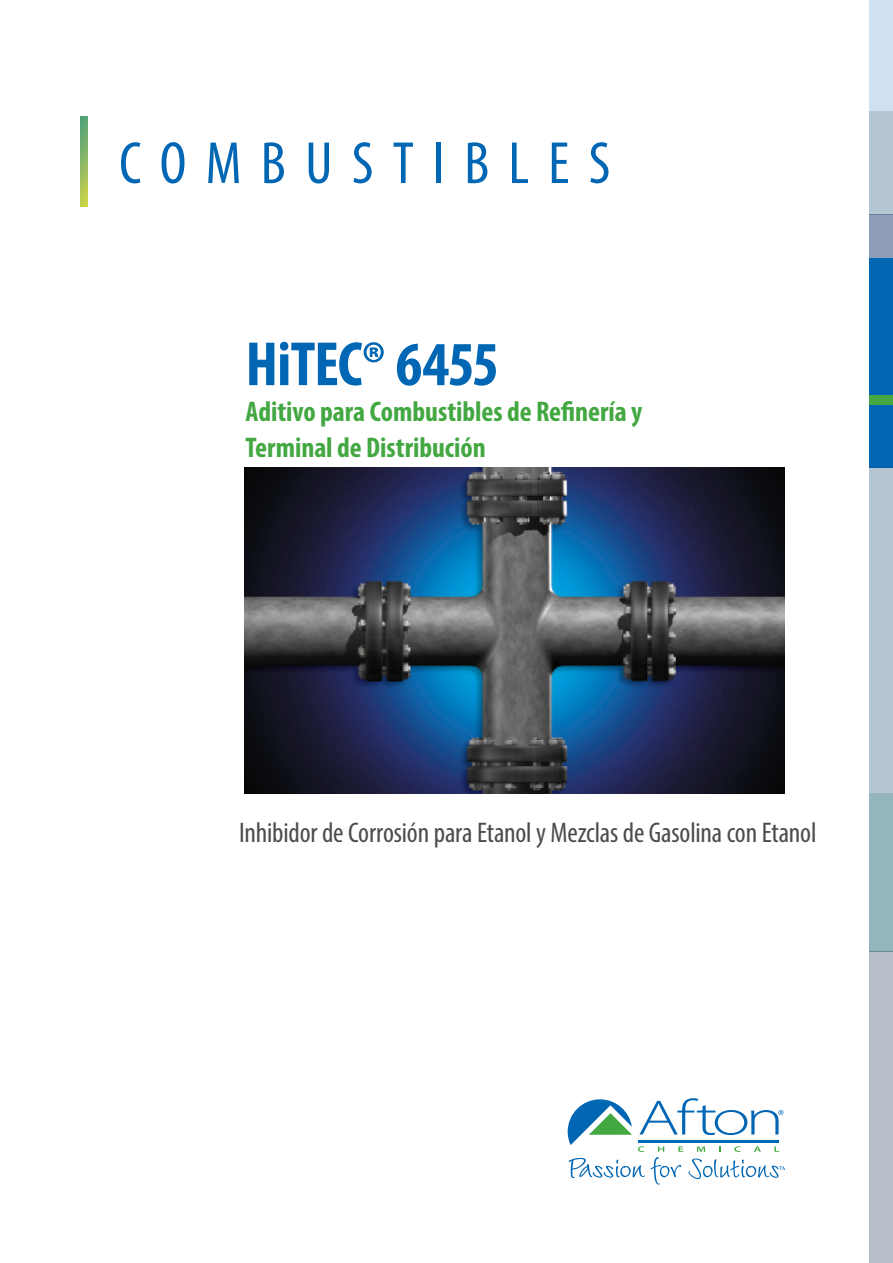
<style>
.page{position:relative;width:893px;height:1263px;background:#fff}
.page>*{position:absolute;margin:0;border:0;box-sizing:border-box;transform-origin:0 0}
.t1{font:700 condensed 63px "Myriad Pro";letter-spacing:-.02em;color:#0166b3}
.t2{font:condensed 60px "Myriad Pro";letter-spacing:.32em;color:#0166b3}
.t3{font:condensed 28.5px "Myriad Pro";letter-spacing:-.005em;color:#4b4c4d}
.t4{font:700 condensed 28.5px "Myriad Pro";color:#43a842}
</style>
<div class="page">
<svg style="left:568px;top:1098px;width:216px;height:86px"></svg>
<div style="left:870px;top:0;width:23px;height:111px;background:#cfe1f1"></div>
<div style="left:870px;top:111px;width:23px;height:103px;background:#b5c6d3"></div>
<div style="left:870px;top:214px;width:23px;height:44px;background:#8f9cb8"></div>
<div style="left:870px;top:258px;width:23px;height:210px;background:#0166b3"></div>
<div style="left:870px;top:395px;width:23px;height:10px;background:#43a842"></div>
<div style="left:870px;top:468px;width:23px;height:325px;background:#b5c6d3"></div>
<div style="left:870px;top:793px;width:23px;height:158px;background:#95b5bc"></div>
<div style="left:870px;top:951px;width:23px;height:312px;background:#b6bfc9"></div>
<img style="left:81px;top:117px;width:6px;height:89px">
<img style="left:244px;top:468px;width:540px;height:325px">
<p class="t2" style="left:119px;top:127px;width:493px">COMBUSTIBLES</p>
<p class="t1" style="left:246px;top:325px;width:255px">HiTEC® 6455</p>
<p class="t4" style="left:246px;top:394px;width:398px">Aditivo para Combustibles de Refinería y</p>
<p class="t4" style="left:246px;top:430px;width:242px">Terminal de Distribución</p>
<p class="t3" style="left:239px;top:815px;width:579px">Inhibidor de Corrosión para Etanol y Mezclas de Gasolina con Etanol</p>
</div>
